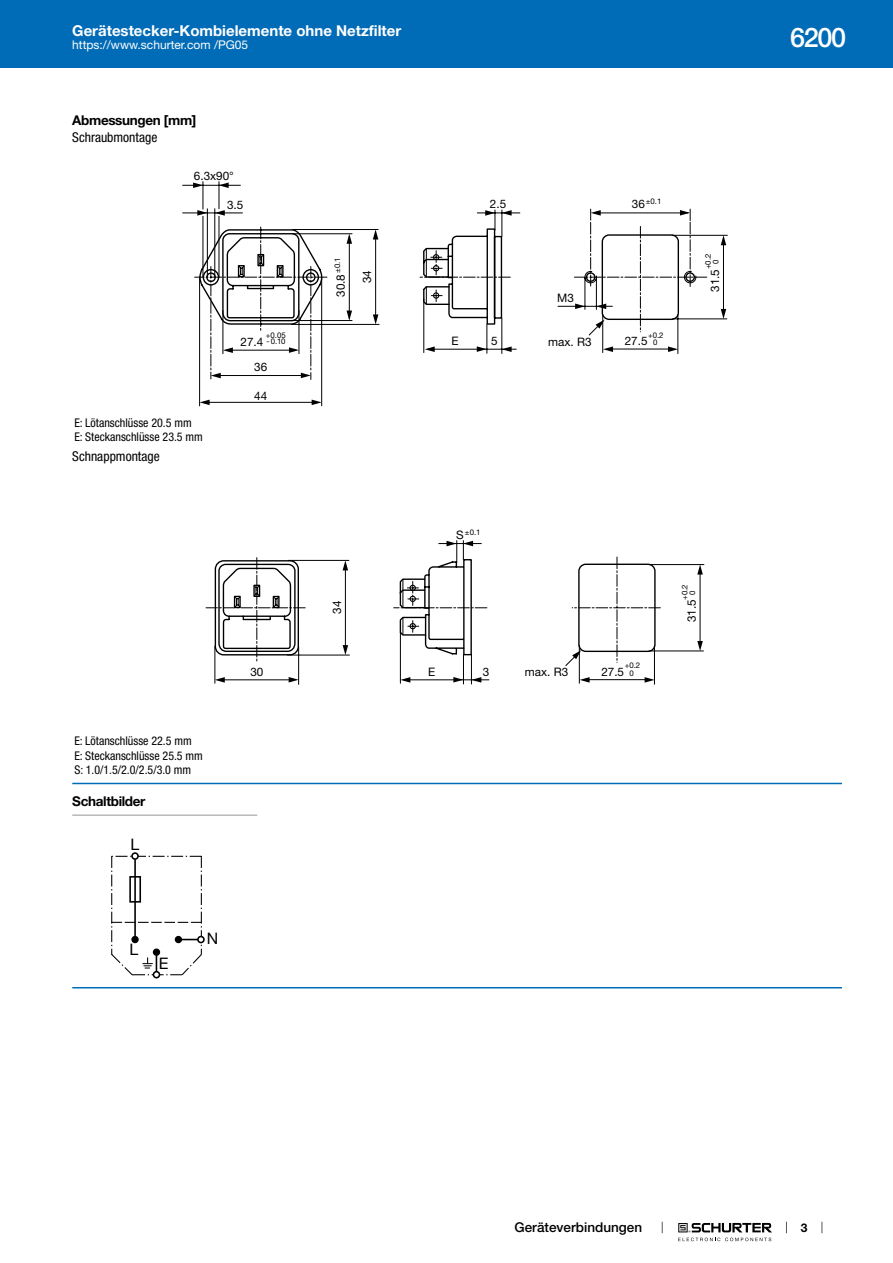
<style>
.page{position:relative;width:893px;height:1263px;background:#fff}
.page>*{position:absolute;margin:0;border:0;box-sizing:border-box;transform-origin:0 0}
.t1{font:500 27px "Helvetica Neue LT";color:#fff}
.t2{font:15.9px "Helvetica Neue LT";color:#000}
.t3{font:700 15px "Helvetica Neue LT";color:#fff}
.t4{font:condensed 13.5px "Helvetica Neue LT";color:#000}
.t5{font:700 13.5px "Helvetica Neue LT";letter-spacing:-.025em;color:#000}
.t6{font:500 13.5px "Helvetica Neue LT";color:#000}
.t7{font:condensed 12px/14.4px "Helvetica Neue LT";color:#000}
.t8{font:12px "Helvetica Neue LT";color:#fff}
.t9{font:700 12px "Helvetica Neue LT";color:#000}
.t10{font:11.7px "Helvetica Neue LT";color:#000}
.t11{font:7.8px/7.5px "Helvetica Neue LT";color:#000;text-align:center}
.s1{font-size:11.7px}
</style>
<div class="page">
<svg style="left:678px;top:1223px;width:94px;height:18px"></svg>
<div style="left:0;top:0;width:893px;height:68px;background:#006bb6"></div>
<svg style="left:182px;top:181px;width:546px;height:225px"></svg>
<svg style="left:680px;top:210px;width:10px;height:6px"></svg>
<svg style="left:591px;top:210px;width:10px;height:6px"></svg>
<svg style="left:668px;top:346px;width:10px;height:6px"></svg>
<svg style="left:603px;top:346px;width:10px;height:6px"></svg>
<svg style="left:721px;top:235px;width:5px;height:10px"></svg>
<svg style="left:721px;top:309px;width:5px;height:10px"></svg>
<svg style="left:574px;top:222px;width:133px;height:110px"></svg>
<svg style="left:197px;top:210px;width:10px;height:6px"></svg>
<svg style="left:215px;top:210px;width:10px;height:6px"></svg>
<svg style="left:193px;top:182px;width:10px;height:6px"></svg>
<svg style="left:219px;top:182px;width:10px;height:6px"></svg>
<svg style="left:485px;top:210px;width:10px;height:6px"></svg>
<svg style="left:502px;top:210px;width:10px;height:6px"></svg>
<svg style="left:312px;top:400px;width:10px;height:5px"></svg>
<svg style="left:200px;top:400px;width:10px;height:5px"></svg>
<svg style="left:477px;top:346px;width:10px;height:6px"></svg>
<svg style="left:502px;top:346px;width:10px;height:6px"></svg>
<svg style="left:425px;top:346px;width:10px;height:6px"></svg>
<svg style="left:373px;top:314px;width:5px;height:10px"></svg>
<svg style="left:373px;top:229px;width:5px;height:10px"></svg>
<hr style="left:349px;top:236px;width:1px;height:83px;background:#000">
<svg style="left:347px;top:311px;width:5px;height:10px"></svg>
<svg style="left:347px;top:234px;width:5px;height:10px"></svg>
<svg style="left:195px;top:227px;width:132px;height:151px"></svg>
<svg style="left:420px;top:247px;width:90px;height:31px"></svg>
<svg style="left:422px;top:285px;width:28px;height:21px"></svg>
<svg style="left:214px;top:540px;width:490px;height:145px"></svg>
<svg style="left:645px;top:677px;width:10px;height:6px"></svg>
<svg style="left:580px;top:677px;width:10px;height:6px"></svg>
<svg style="left:697px;top:564px;width:6px;height:10px"></svg>
<svg style="left:697px;top:641px;width:6px;height:10px"></svg>
<svg style="left:446px;top:541px;width:10px;height:5px"></svg>
<svg style="left:463px;top:541px;width:10px;height:5px"></svg>
<svg style="left:289px;top:677px;width:10px;height:5px"></svg>
<svg style="left:215px;top:677px;width:10px;height:6px"></svg>
<svg style="left:453px;top:677px;width:10px;height:5px"></svg>
<svg style="left:471px;top:677px;width:10px;height:6px"></svg>
<svg style="left:400px;top:677px;width:10px;height:6px"></svg>
<svg style="left:206px;top:557px;width:454px;height:105px"></svg>
<hr style="left:72px;top:783px;width:770px;height:1px;background:#006bb6">
<hr style="left:72px;top:815px;width:185px;height:1px;background:#939598">
<div style="left:131px;top:852px;width:8px;height:8px;border:2px solid #000;border-radius:50%"></div>
<div style="left:197px;top:936px;width:8px;height:7px;border:2px solid #000;border-radius:50%"></div>
<svg style="left:111px;top:853px;width:93px;height:125px"></svg>
<div style="left:175px;top:936px;width:7px;height:7px;border:1px solid #000;border-radius:50%"></div>
<hr style="left:72px;top:987px;width:770px;height:1px;background:#006bb6">
<p class="t3" style="left:72px;top:21px;width:331px">Gerätestecker-Kombielemente ohne Netzfilter</p>
<p class="t8" style="left:72px;top:38px;width:178px">https://www.schurter.com /PG05</p>
<p class="t5" style="left:72px;top:112px;width:126px">Abmessungen [mm]</p>
<p class="t4" style="left:72px;top:130px;width:87px">Schraubmontage</p>
<p class="t10" style="left:194px;top:169px;width:42px">6.3x90°</p>
<p class="t10" style="left:227px;top:198px;width:18px">3.5</p>
<p class="t10" style="left:490px;top:197px;width:18px">2.5</p>
<p class="t7" style="left:74px;top:416px;width:130px">E: Lötanschlüsse 20.5 mm<br>E: Steckanschlüsse 23.5 mm</p>
<p class="t4" style="left:72px;top:448px;width:89px">Schnappmontage</p>
<p class="t11" style="left:266px;top:331px;width:21px">+0.05</p>
<p class="t11" style="left:267px;top:338px;width:20px">- 0.10</p>
<p class="t10" style="left:241px;top:335px;width:24px">27.4</p>
<p class="t10" style="left:254px;top:360px;width:15px">36</p>
<p class="t10" style="left:254px;top:388px;width:15px">44</p>
<p class="t11" style="left:333px;top:273px;width:17px;rotate:-90deg">±0.1</p>
<p class="t10" style="left:334px;top:297px;width:24px;rotate:-90deg">30.8</p>
<p class="t10" style="left:360px;top:283px;width:15px;rotate:-90deg">34</p>
<p class="t10" style="left:452px;top:334px;width:9px">E</p>
<p class="t10" style="left:491px;top:334px;width:8px">5</p>
<p class="t11" style="left:632px;top:198px;width:31px"><span class="s1">36</span>±0.1</p>
<p class="t10" style="left:557px;top:291px;width:18px">M3</p>
<p class="t10" style="left:548px;top:334px;width:45px">max. R3</p>
<p class="t11" style="left:648px;top:331px;width:17px">+0.2<br>0</p>
<p class="t10" style="left:625px;top:334px;width:24px">27.5</p>
<p class="t11" style="left:704px;top:269px;width:17px;rotate:-90deg">+0.2<br>0</p>
<p class="t10" style="left:708px;top:292px;width:24px;rotate:-90deg">31.5</p>
<p class="t7" style="left:74px;top:734px;width:130px">E: Lötanschlüsse 22.5 mm<br>E: Steckanschlüsse 25.5 mm<br>S: 1.0/1.5/2.0/2.5/3.0 mm</p>
<p class="t5" style="left:72px;top:793px;width:75px">Schaltbilder</p>
<h2 class="t2" style="left:131px;top:834px;width:10px">L</h2>
<p class="t10" style="left:330px;top:614px;width:15px;rotate:-90deg">34</p>
<p class="t11" style="left:465px;top:528px;width:17px">±0.1</p>
<p class="t10" style="left:456px;top:528px;width:9px">S</p>
<p class="t10" style="left:250px;top:665px;width:15px">30</p>
<p class="t10" style="left:428px;top:665px;width:9px">E</p>
<p class="t10" style="left:483px;top:665px;width:8px">3</p>
<p class="t10" style="left:525px;top:665px;width:45px">max. R3</p>
<p class="t11" style="left:625px;top:662px;width:17px">+0.2<br>0</p>
<p class="t10" style="left:601px;top:665px;width:24px">27.5</p>
<p class="t11" style="left:681px;top:600px;width:17px;rotate:-90deg">+0.2<br>0</p>
<p class="t10" style="left:685px;top:622px;width:24px;rotate:-90deg">31.5</p>
<h2 class="t2" style="left:129px;top:940px;width:10px">L</h2>
<h2 class="t2" style="left:159px;top:953px;width:11px">E</h2>
<h2 class="t2" style="left:207px;top:929px;width:13px">N</h2>
<h1 class="t1" style="left:790px;top:21px;width:57px">6200</h1>
<p class="t6" style="left:515px;top:1219px;width:129px">Geräteverbindungen</p>
<p class="t9" style="left:801px;top:1220px;width:8px">3</p>
</div>
